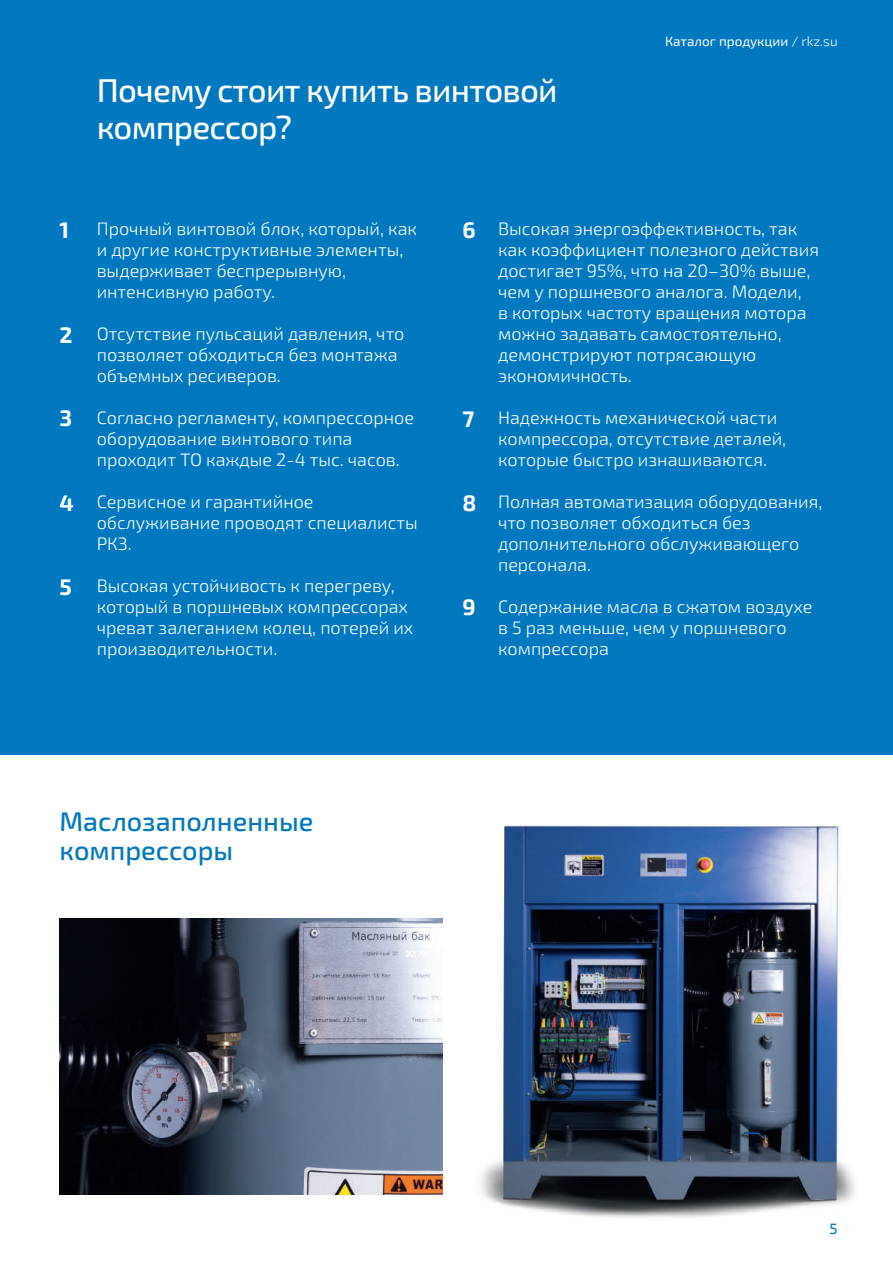
<style>
.page{position:relative;width:893px;height:1263px;background:#fff}
.page>*{position:absolute;margin:0;border:0;box-sizing:border-box;transform-origin:0 0}
.t1{font:500 33px/37.5px "Exo 2.0";letter-spacing:-.025em;color:#fff}
.t2{font:500 27px/28.5px "Exo 2.0";color:#0078c0}
.t3{font:700 22.5px "Exo 2.0";color:#fff}
.t4{font:300 18px/21px "Exo 2.0";color:#fff}
.t5{font:500 15px "Exo 2.0";color:#0078c0}
.t6{font:13.5px "Exo 2.0";color:#fff}
.s1{font-weight:300}
</style>
<div class="page">
<div style="left:0;top:0;width:893px;height:755px;background:#0078c0"></div>
<img style="left:480px;top:825px;width:375px;height:393px">
<img style="left:60px;top:918px;width:382px;height:277px">
<h1 class="t1" style="left:97px;top:72px;width:462px">Почему стоит купить винтовой компрессор?</h1>
<p class="t6" style="left:665px;top:33px;width:174px">Каталог продукции <span class="s1">/ rkz.su</span></p>
<p class="t3" style="left:60px;top:217px;width:11px">1</p>
<p class="t3" style="left:60px;top:322px;width:15px">2</p>
<p class="t3" style="left:60px;top:405px;width:14px">3</p>
<p class="t3" style="left:60px;top:489px;width:16px">4</p>
<p class="t3" style="left:60px;top:574px;width:14px">5</p>
<p class="t4" style="left:97px;top:218px;width:322px">Прочный винтовой блок, который, как и другие конструктивные элементы, выдерживает беспрерывную, интенсивную работу.</p>
<p class="t4" style="left:97px;top:323px;width:309px">Отсутствие пульсаций давления, что позволяет обходиться без монтажа объемных ресиверов.</p>
<p class="t4" style="left:97px;top:407px;width:319px">Согласно регламенту, компрессорное оборудование винтового типа проходит ТО каждые 2-4 тыс. часов.</p>
<p class="t4" style="left:97px;top:491px;width:323px">Сервисное и гарантийное обслуживание проводят специалисты<br>РКЗ.</p>
<p class="t4" style="left:97px;top:575px;width:318px">Высокая устойчивость к перегреву, который в поршневых компрессорах чреват залеганием колец, потерей их производительности.</p>
<p class="t3" style="left:462px;top:217px;width:15px">6</p>
<p class="t3" style="left:462px;top:406px;width:13px">7</p>
<p class="t3" style="left:462px;top:490px;width:15px">8</p>
<p class="t3" style="left:462px;top:594px;width:15px">9</p>
<p class="t4" style="left:498px;top:218px;width:322px">Высокая энергоэффективность, так как коэффициент полезного действия достигает 95%, что на 20–30% выше, чем у поршневого аналога. Модели,<br>в которых частоту вращения мотора можно задавать самостоятельно, демонстрируют потрясающую экономичность.</p>
<p class="t4" style="left:498px;top:407px;width:290px">Надежность механической части компрессора, отсутствие деталей, которые быстро изнашиваются.</p>
<p class="t4" style="left:498px;top:491px;width:326px">Полная автоматизация оборудования, что позволяет обходиться без дополнительного обслуживающего персонала.</p>
<p class="t4" style="left:498px;top:596px;width:316px">Содержание масла в сжатом воздухе в 5 раз меньше, чем у поршневого компрессора</p>
<h2 class="t2" style="left:60px;top:808px;width:255px">Маслозаполненные компрессоры</h2>
<p class="t5" style="left:830px;top:1220px;width:10px">5</p>
</div>
